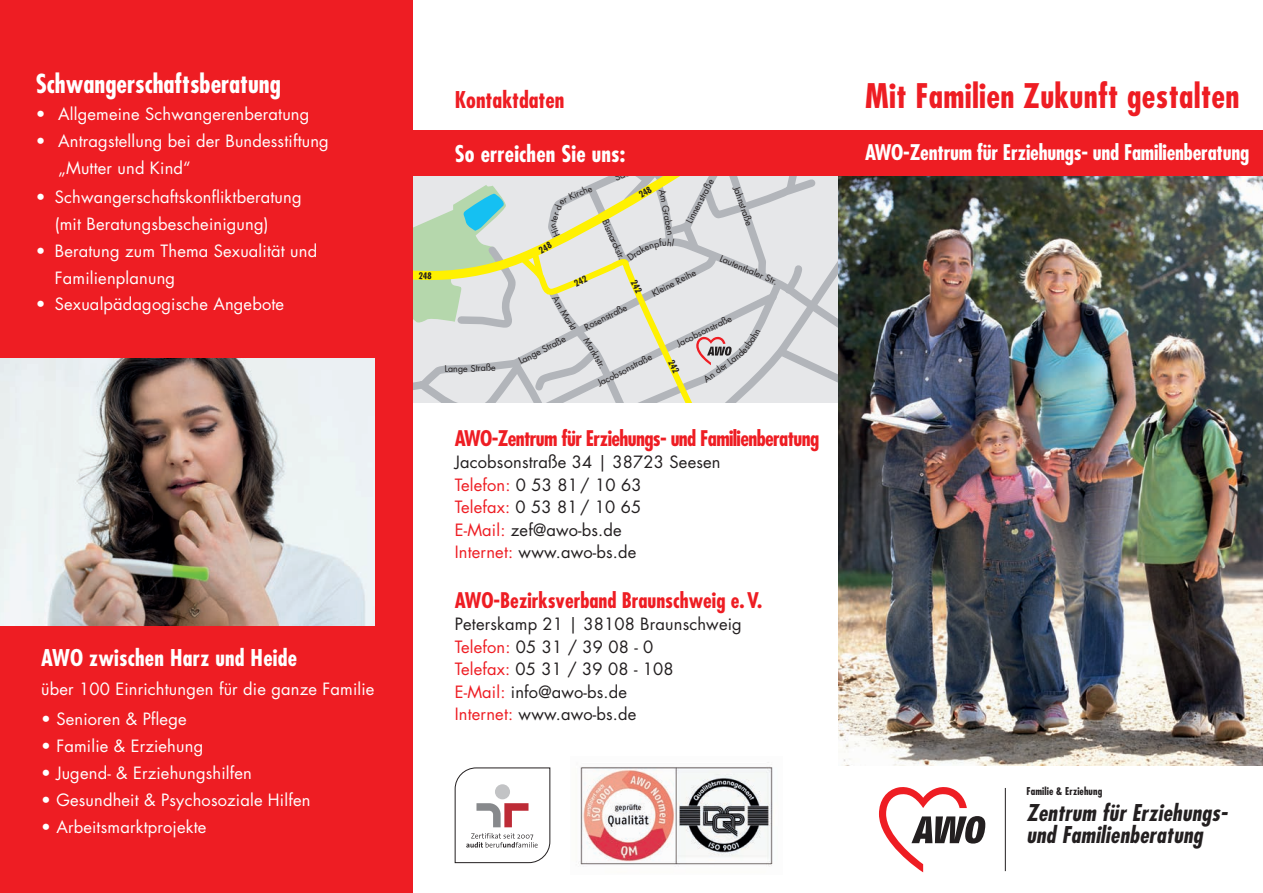
<style>
.page{position:relative;width:1263px;height:893px;background:#fff}
.page>*{position:absolute;margin:0;border:0;box-sizing:border-box;transform-origin:0 0}
.t1{font:700 condensed 33px "Futura";letter-spacing:.01em;color:#ee1d23}
.t2{font:700 condensed 25.5px "Futura";color:#fff}
.t3{font:700 condensed 22.5px "Futura";letter-spacing:.01em;color:#fff}
.t4{font:italic 700 condensed 22.5px/22.5px "Futura";letter-spacing:.01em;color:#231f20}
.t5{font:700 condensed 22.5px "Futura";color:#ee1d23}
.t6{font:700 condensed 21px "Futura";letter-spacing:-.03em;color:#ee1d23}
.t7{font:700 condensed 21px "Futura";letter-spacing:-.01em;color:#fff}
.t8{font:700 condensed 21px "Futura";color:#ee1d23}
.t9{font:16.5px/27px "Futura";letter-spacing:.01em;color:#fff}
.t10{font:16.5px/22.5px "Futura";letter-spacing:.01em;color:#231f20}
.t11{font:700 condensed 10.5px "Futura";letter-spacing:.01em;color:#231f20}
.t12{font:9px "Futura";color:#231f20}
.s1{color:#ee1d23}
</style>
<div class="page">
<img style="left:839px;top:175px;width:424px;height:590px">
<div style="left:0;top:0;width:412px;height:893px;background:#ee1d23"></div>
<div style="left:412px;top:130px;width:851px;height:45px;background:#ee1d23"></div>
<svg style="left:455px;top:767px;width:95px;height:96px"></svg>
<img style="left:580px;top:762px;width:193px;height:104px">
<hr style="left:1005px;top:788px;width:1px;height:83px;background:#231f20">
<svg style="left:879px;top:787px;width:106px;height:85px"></svg>
<img style="left:0;top:358px;width:375px;height:267px">
<svg style="left:412px;top:175px;width:426px;height:228px;background:#d9d9cf"></svg>
<h2 class="t2" style="left:36px;top:68px;width:247px">Schwangerschaftsberatung</h2>
<p class="t9" style="left:36px;top:101px;width:275px">• Allgemeine Schwangerenberatung</p>
<p class="t9" style="left:58px;top:128px;width:272px;text-indent:-23px">• Antragstellung bei der Bundesstiftung „Mutter und Kind“</p>
<p class="t9" style="left:55px;top:183px;width:248px;text-indent:-19px">• Schwangerschaftskonfliktberatung (mit Beratungsbescheinigung)</p>
<p class="t9" style="left:55px;top:237px;width:264px;text-indent:-19px">• Beratung zum Thema Sexualität und<br>Familienplanung</p>
<p class="t9" style="left:36px;top:291px;width:250px">• Sexualpädagogische Angebote</p>
<h3 class="t3" style="left:41px;top:644px;width:257px">AWO zwischen Harz und Heide</h3>
<p class="t9" style="left:41px;top:676px;width:335px">über 100 Einrichtungen für die ganze Familie</p>
<p class="t9" style="left:41px;top:705px;width:147px">• Senioren &amp; Pflege</p>
<p class="t9" style="left:41px;top:732px;width:164px">• Familie &amp; Erziehung</p>
<p class="t9" style="left:41px;top:759px;width:212px">• Jugend- &amp; Erziehungshilfen</p>
<p class="t9" style="left:41px;top:786px;width:271px">• Gesundheit &amp; Psychosoziale Hilfen</p>
<p class="t9" style="left:41px;top:813px;width:167px">• Arbeitsmarktprojekte</p>
<h3 class="t5" style="left:455px;top:86px;width:111px">Kontaktdaten</h3>
<h3 class="t3" style="left:455px;top:140px;width:172px">So erreichen Sie uns:</h3>
<p class="t12" style="left:444px;top:363px;width:53px;rotate:-2deg">Lange Straße</p>
<p class="t12" style="left:613px;top:173px;width:20px;rotate:-23deg">Sack</p>
<p class="t12" style="left:683px;top:220px;width:50px;rotate:-62deg">Linnenstraße</p>
<p class="t12" style="left:742px;top:185px;width:43px;rotate:71deg">Jahnstraße</p>
<p class="t12" style="left:557px;top:196px;width:37px;rotate:-23deg">er Kirche</p>
<p class="t12" style="left:668px;top:188px;width:48px;rotate:79deg">Am Graben</p>
<p class="t12" style="left:548px;top:220px;width:19px;rotate:-71deg">ter d</p>
<p class="t12" style="left:610px;top:218px;width:44px;rotate:66deg">Bismarckstr.</p>
<p class="t12" style="left:723px;top:253px;width:63px;rotate:23deg">Lautenthaler Str.</p>
<p class="t12" style="left:650px;top:289px;width:50px;rotate:-27deg">Kleine Reihe</p>
<p class="t12" style="left:559px;top:293px;width:40px;rotate:59deg">Am Markt</p>
<p class="t12" style="left:582px;top:323px;width:48px;rotate:-27deg">Rosenstraße</p>
<p class="t12" style="left:675px;top:339px;width:61px;rotate:-26deg">Jacobsonstraße</p>
<p class="t12" style="left:591px;top:336px;width:35px;rotate:59deg">Marktstr.</p>
<p class="t12" style="left:517px;top:356px;width:53px;rotate:-27deg">Lange Straße</p>
<p class="t12" style="left:596px;top:378px;width:61px;rotate:-27deg">Jacobsonstraße</p>
<p class="t12" style="left:701px;top:375px;width:40px;rotate:-36deg">An der La</p>
<p class="t6" style="left:455px;top:425px;width:366px">AWO-Zentrum für Erziehungs- und Familienberatung</p>
<p class="t10" style="left:455px;top:451px;width:267px">Jacobsonstraße 34 | 38723 Seesen<br><span class="s1">Telefon:</span> 0 53 81/ 10 63<br><span class="s1">Telefax:</span> 0 53 81/ 10 65<br><span class="s1">E-Mail:</span> zef@awo-bs.de<br><span class="s1">Internet:</span> www.awo-bs.de</p>
<p class="t8" style="left:455px;top:587px;width:309px">AWO-Bezirksverband Braunschweig e.V.</p>
<p class="t10" style="left:455px;top:613px;width:289px">Peterskamp 21 | 38108 Braunschweig<br><span class="s1">Telefon:</span> 05 31 / 39 08 - 0<br><span class="s1">Telefax:</span> 05 31 / 39 08 - 108<br><span class="s1">E-Mail:</span> info@awo-bs.de<br><span class="s1">Internet:</span> www.awo-bs.de</p>
<h1 class="t1" style="left:865px;top:75px;width:376px">Mit Familien Zukunft gestalten</h1>
<p class="t7" style="left:865px;top:140px;width:386px">AWO-Zentrum für Erziehungs- und Familienberatung</p>
<p class="t11" style="left:1026px;top:784px;width:77px">Familie &amp; Erziehung</p>
<h3 class="t4" style="left:1026px;top:801px;width:201px">Zentrum für Erziehungs&shy;und Familienberatung</h3>
</div>
